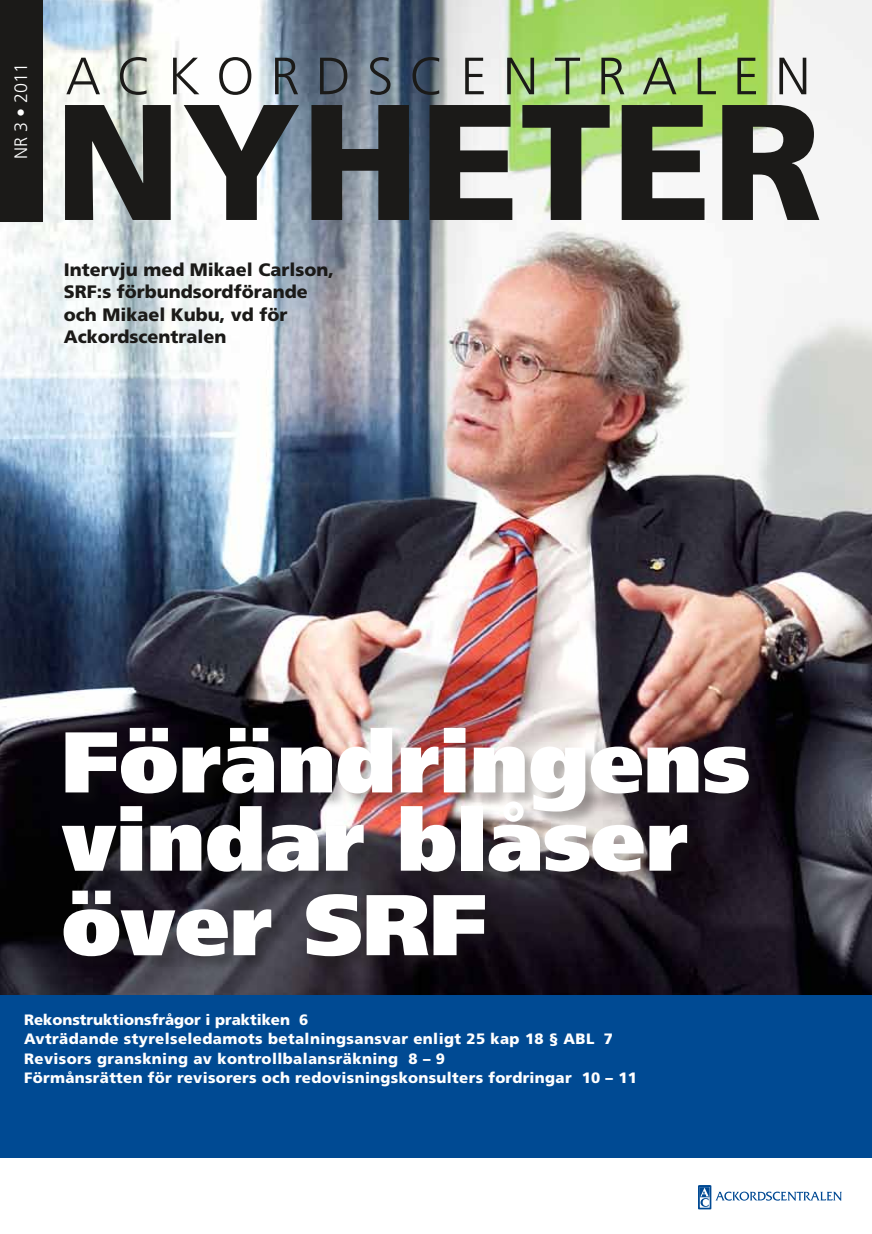
<style>
.page{position:relative;width:872px;height:1234px;background:#fff}
.page>*{position:absolute;margin:0;border:0;box-sizing:border-box;transform-origin:0 0}
.t1{font:900 164.55px "Frutiger";color:#1b1a18}
.t2{font:900 85.95px/81.3px "Frutiger";color:#fff}
.t3{font:300 52.35px "Frutiger";color:#1b1a18}
.t4{font:900 18px/22.5px "Frutiger";color:#1b1a18}
.t5{font:300 18px "Frutiger";color:#fff}
.t6{font:900 15px/19.5px "Frutiger";letter-spacing:.02em;color:#fff}
</style>
<div class="page">
<img style="left:0;top:0;width:872px;height:994px">
<div style="left:62px;top:727px;width:702px;height:244px;background:#1b1a18;opacity:.3"></div>
<div style="left:0;top:994px;width:872px;height:239px;background:#004a93"></div>
<div style="left:0;top:0;width:43px;height:221px;background:#1b1a18"></div>
<div style="left:0;top:1158px;width:872px;height:75px;background:#fff"></div>
<svg style="left:698px;top:1185px;width:144px;height:23px"></svg>
<p class="t5" style="left:11px;top:159px;width:98px;rotate:-90deg">NR 3 • 2011</p>
<h3 class="t3" style="left:66px;top:47px;width:149px">ACKORDSCENTRALEN</h3>
<h1 class="t1" style="left:54px;top:63px;width:109px">nyheter</h1>
<p class="t4" style="left:64px;top:258px;width:272px">Intervju med Mikael Carlson,<br>SRF:s förbundsordförande och Mikael Kubu, vd för<br>Ackordscentralen</p>
<h2 class="t2" style="left:62px;top:721px;width:690px">Förändringens vindar blåser över SRF</h2>
<p class="t6" style="left:24px;top:1009px;width:614px">Rekonstruktionsfrågor i praktiken 6<br>Avträdande styrelseledamots betalningsansvar enligt 25 kap 18 § ABL 7<br>Revisors granskning av kontrollbalansräkning 8 – 9<br>Förmånsrätten för revisorers och redovisningskonsulters fordringar 10 – 11</p>
</div>
